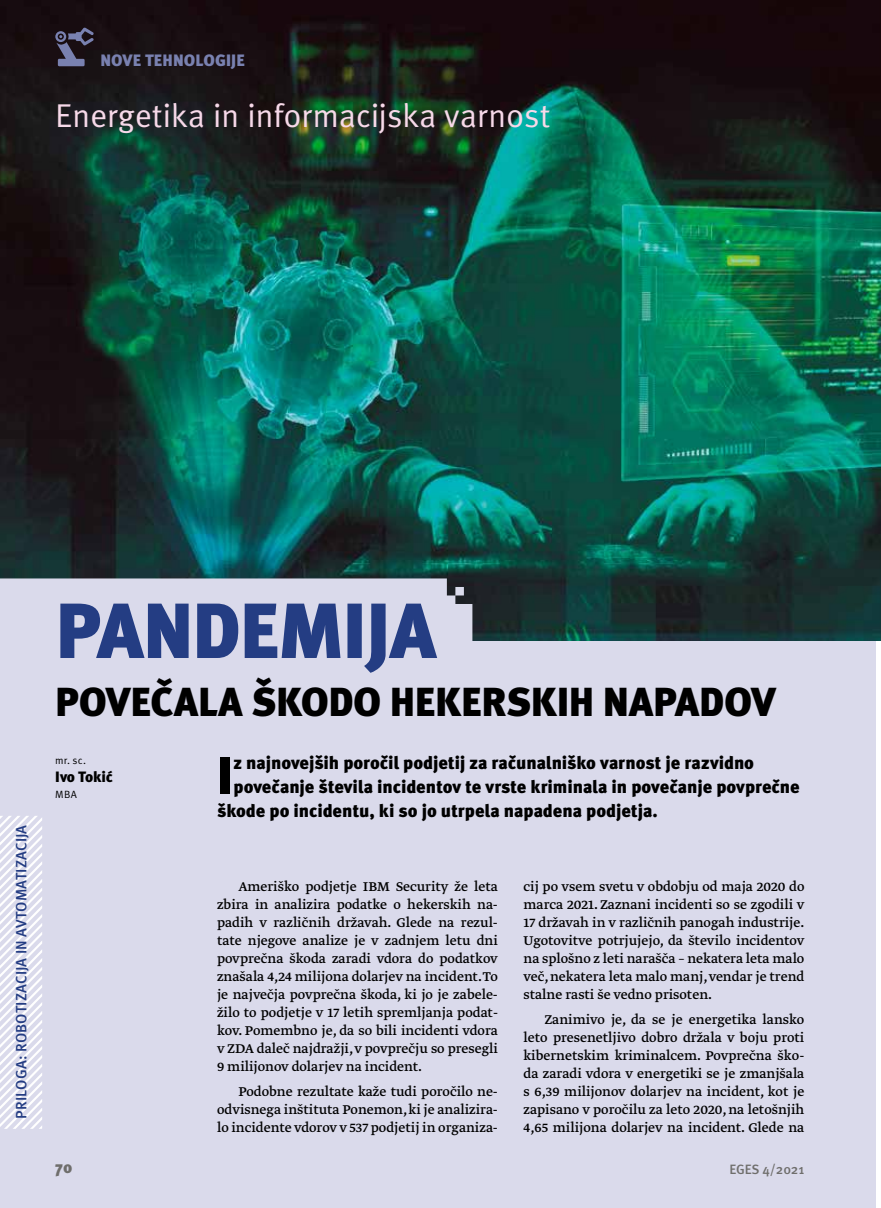
<style>
.page{position:relative;width:881px;height:1208px;background:#fff}
.page>*{position:absolute;margin:0;border:0;box-sizing:border-box;transform-origin:0 0}
.t1{font:900 78px "Meta Pro";letter-spacing:-.02em;color:#243d83}
.t2{font:900 52.5px "Meta Pro";color:#000}
.t3{font:900 40.5px "Meta Pro";letter-spacing:-.01em;color:#000}
.t4{font:33px "Meta Pro";letter-spacing:-.01em;color:#f7d9e9}
.t5{font:900 18px "Meta Pro";letter-spacing:-.005em;color:#000}
.t6{font:900 16.5px "Meta Pro";letter-spacing:.005em;color:#7981b0}
.t7{font:900 16.5px "Meta Pro";color:#6f6e6c}
.t8{font:15px/18px "Greta Text Pro Regular Plus";color:#000;text-align:justify}
.t9{font:500 15px "Meta Pro";letter-spacing:.005em;color:#243d83}
.t10{font:900 15px "Meta Pro";letter-spacing:-.015em;color:#000}
.t11{font:500 13.5px "Meta Pro";letter-spacing:-.01em;color:#6f6e6c}
.t12{font:10.5px "Meta Pro";letter-spacing:.025em;color:#000}
</style>
<div class="page">
<div style="left:0;top:0;width:874px;height:1208px;background:#dadaeb"></div>
<svg style="left:0;top:816px;width:42px;height:312px"></svg>
<img style="left:0;top:0;width:880px;height:641px">
<svg style="left:0;top:578px;width:472px;height:63px"></svg>
<svg style="left:55px;top:27px;width:39px;height:39px;background:#3e3b50"></svg>
<p class="t6" style="left:100px;top:50px;width:146px">NOVE TEHNOLOGIJE</p>
<h3 class="t4" style="left:55px;top:95px;width:496px">Energetika in informacijska varnost</h3>
<p class="t9" style="left:12px;top:1118px;width:295px;rotate:-90deg">PRILOGA: ROBOTIZACIJA IN AVTOMATIZACIJA</p>
<h1 class="t1" style="left:55px;top:581px;width:382px">PANDEMIJA</h1>
<h3 class="t3" style="left:55px;top:676px;width:721px">POVEČALA ŠKODO HEKERSKIH NAPADOV</h3>
<p class="t12" style="left:55px;top:753px;width:32px">mr. sc.</p>
<p class="t10" style="left:55px;top:767px;width:59px">Ivo Tokić</p>
<p class="t12" style="left:55px;top:788px;width:23px">MBA</p>
<h2 class="t2" style="left:217px;top:742px;width:18px">I</h2>
<p class="t5" style="left:233px;top:751px;width:522px">z najnovejših poročil podjetij za računalniško varnost je razvidno</p>
<p class="t5" style="left:233px;top:775px;width:567px">povečanje števila incidentov te vrste kriminala in povečanje povprečne</p>
<p class="t5" style="left:217px;top:799px;width:442px">škode po incidentu, ki so jo utrpela napadena podjetja.</p>
<p class="t8" style="left:217px;top:877px;width:282px;text-indent:21px">Ameriško podjetje IBM Security že leta zbira in analizira podatke o hekerskih na&shy;padih v različnih državah. Glede na rezul&shy;tate njegove analize je v zadnjem letu dni povprečna škoda zaradi vdora do podatkov znašala 4,24 milijona dolarjev na incident.To je največja povprečna škoda, ki jo je zabele&shy;žilo to podjetje v 17 letih spremljanja podat&shy;kov. Pomembno je, da so bili incidenti vdora v ZDA daleč najdražji, v povprečju so presegli 9 milijonov dolarjev na incident.</p>
<p class="t8" style="left:217px;top:1082px;width:282px;text-indent:21px">Podobne rezultate kaže tudi poročilo ne&shy;odvisnega inštituta Ponemon, ki je analizira&shy;lo incidente vdorov v 537 podjetij in organiza-</p>
<p class="t8" style="left:523px;top:877px;width:282px">cij po vsem svetu v obdobju od maja 2020 do marca 2021. Zaznani incidenti so se zgodili v 17 državah in v različnih panogah industrije.<br>Ugotovitve potrjujejo, da število incidentov na splošno z leti narašča – nekatera leta malo več, nekatera leta malo manj, vendar je trend stalne rasti še vedno prisoten.</p>
<p class="t8" style="left:523px;top:1010px;width:282px;text-indent:21px">Zanimivo je, da se je energetika lansko leto presenetljivo dobro držala v boju proti kibernetskim kriminalcem. Povprečna ško&shy;da zaradi vdora v energetiki se je zmanjšala s 6,39 milijonov dolarjev na incident, kot je zapisano v poročilu za leto 2020, na letošnjih 4,65 milijona dolarjev na incident. Glede na</p>
<p class="t7" style="left:55px;top:1157px;width:19px">70</p>
<p class="t11" style="left:729px;top:1160px;width:76px">EGES 4/2021</p>
</div>
